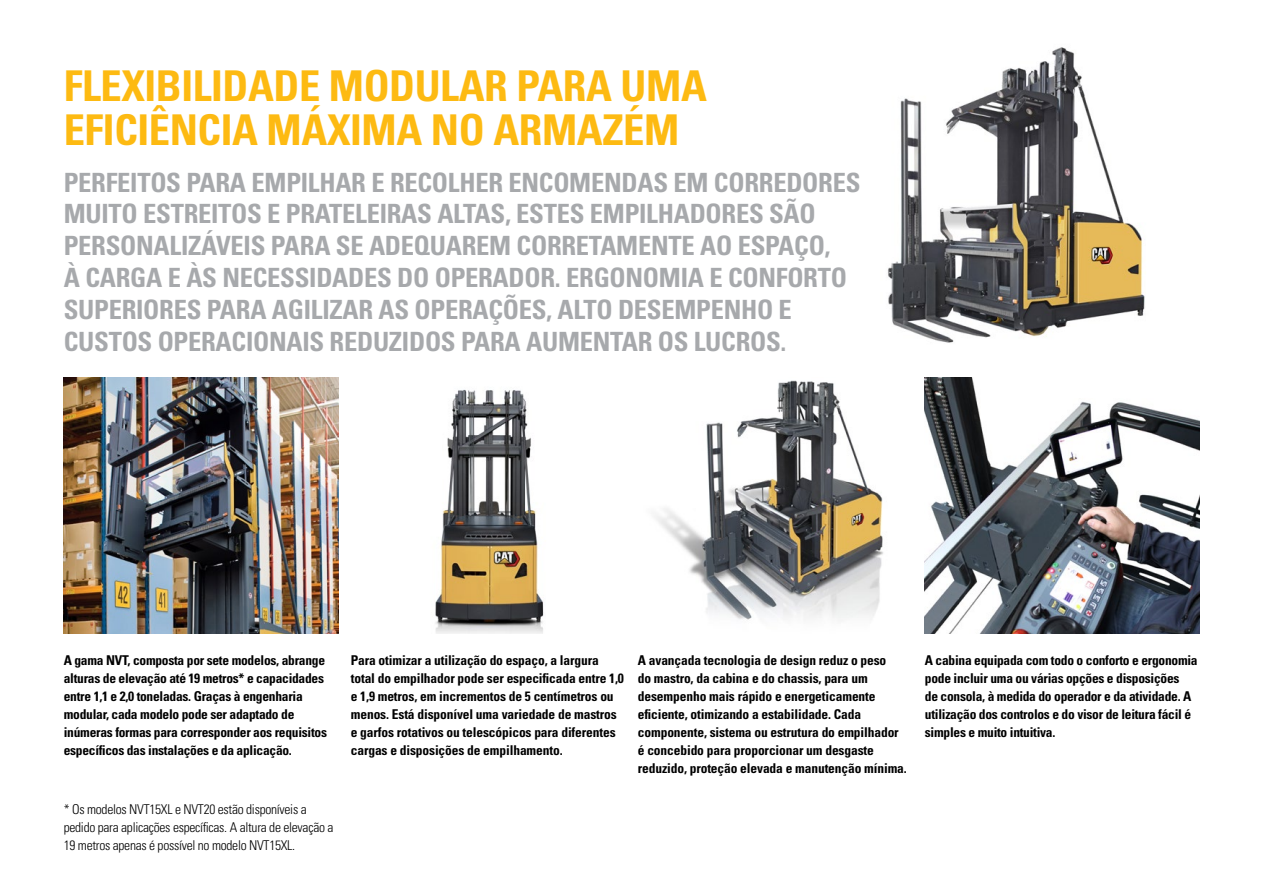
<style>
.page{position:relative;width:1263px;height:893px;background:#fff}
.page>*{position:absolute;margin:0;border:0;box-sizing:border-box;transform-origin:0 0}
.t1{font:42.45px/43.5px "Univers LTCYR 67 Bold Cond";letter-spacing:-.01em;color:#fdba12}
.t2{font:26.55px/31.8px "Univers LTCYR 67 Bold Cond";letter-spacing:-.01em;color:#a7a9ac}
.t3{font:13.5px/18px "Univers LTCYR 67 Bold Cond";letter-spacing:-.01em;color:#000}
.t4{font:13.5px/18px "Univers LTCYR 47 Light Cond";letter-spacing:-.02em;color:#000}
</style>
<div class="page">
<img style="left:64px;top:377px;width:274px;height:257px">
<img style="left:435px;top:389px;width:109px;height:245px">
<img style="left:654px;top:380px;width:229px;height:240px">
<img style="left:925px;top:377px;width:274px;height:257px">
<img style="left:887px;top:47px;width:258px;height:296px">
<h1 class="t1" style="left:64px;top:64px;width:645px">FLEXIBILIDADE MODULAR PARA UMA<br>EFICIÊNCIA MÁXIMA NO ARMAZÉM</h1>
<p class="t2" style="left:64px;top:166px;width:798px">PERFEITOS PARA EMPILHAR E RECOLHER ENCOMENDAS EM CORREDORES MUITO ESTREITOS E PRATELEIRAS ALTAS, ESTES EMPILHADORES SÃO PERSONALIZÁVEIS PARA SE ADEQUAREM CORRETAMENTE AO ESPAÇO,<br>À CARGA E ÀS NECESSIDADES DO OPERADOR. ERGONOMIA E CONFORTO SUPERIORES PARA AGILIZAR AS OPERAÇÕES, ALTO DESEMPENHO E CUSTOS OPERACIONAIS REDUZIDOS PARA AUMENTAR OS LUCROS.</p>
<p class="t3" style="left:64px;top:651px;width:265px">A gama NVT, composta por sete modelos, abrange alturas de elevação até 19 metros* e capacidades entre 1,1 e 2,0 toneladas. Graças à engenharia modular, cada modelo pode ser adaptado de inúmeras formas para corresponder aos requisitos específicos das instalações e da aplicação.</p>
<p class="t3" style="left:351px;top:651px;width:275px">Para otimizar a utilização do espaço, a largura total do empilhador pode ser especificada entre 1,0 e 1,9 metros, em incrementos de 5 centímetros ou menos. Está disponível uma variedade de mastros e garfos rotativos ou telescópicos para diferentes cargas e disposições de empilhamento.</p>
<p class="t3" style="left:638px;top:651px;width:271px">A avançada tecnologia de design reduz o peso<br>do mastro, da cabina e do chassis, para um desempenho mais rápido e energeticamente eficiente, otimizando a estabilidade. Cada componente, sistema ou estrutura do empilhador é concebido para proporcionar um desgaste reduzido, proteção elevada e manutenção mínima.</p>
<p class="t3" style="left:925px;top:651px;width:274px">A cabina equipada com todo o conforto e ergonomia pode incluir uma ou várias opções e disposições<br>de consola, à medida do operador e da atividade. A utilização dos controlos e do visor de leitura fácil é simples e muito intuitiva.</p>
<p class="t4" style="left:64px;top:799px;width:271px">* Os modelos NVT15XL e NVT20 estão disponíveis a pedido para aplicações específicas. A altura de elevação a<br>19 metros apenas é possível no modelo NVT15XL.</p>
</div>
